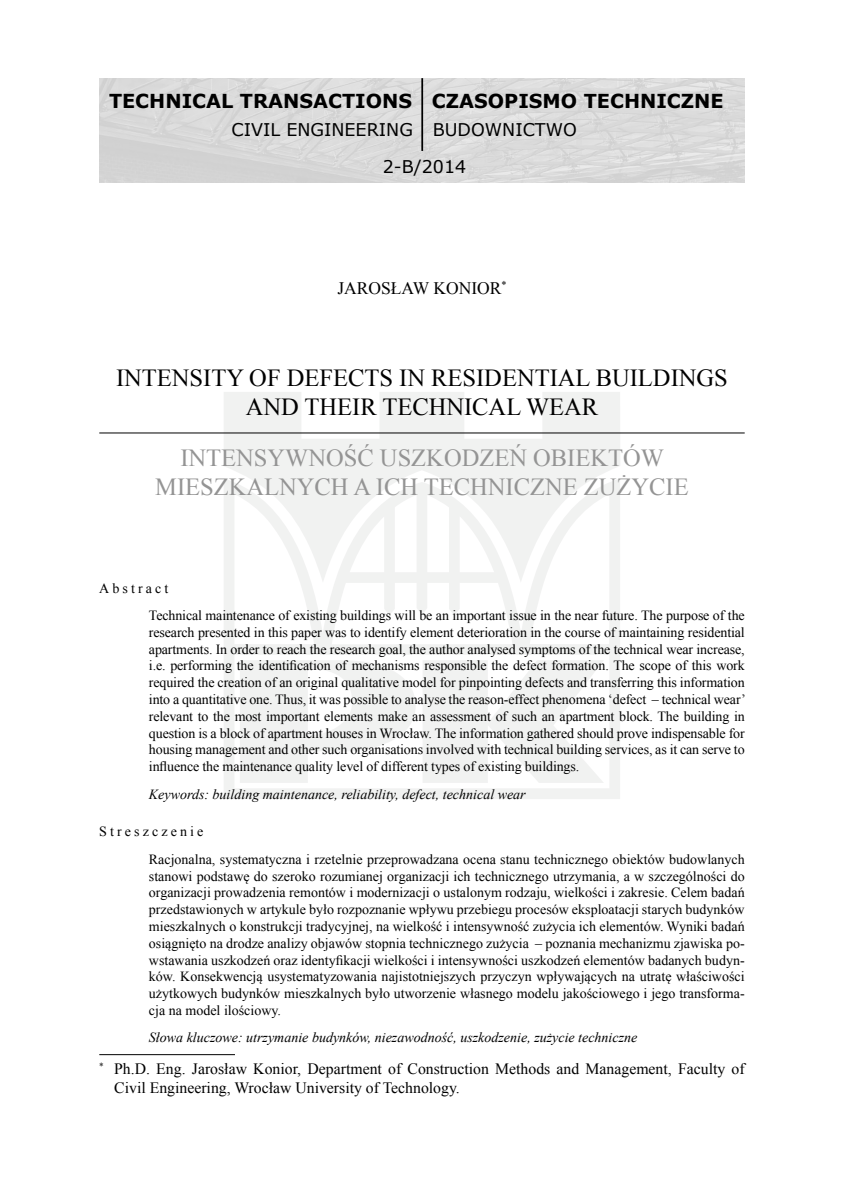
<style>
.page{position:relative;width:844px;height:1191px;background:#fff}
.page>*{position:absolute;margin:0;border:0;box-sizing:border-box;transform-origin:0 0}
.tytul_artukulu_angie{font:24.5px/29.4px "Times New Roman";color:#949494;text-align:center}
.tytul_artykulu{font:24.5px/29.4px "Times New Roman";color:#000;text-align:center}
.t1{font:700 19.25px "Verdana";color:#000}
.t2{font:17.5px "Verdana";color:#000}
.autor{font:17.5px "Times New Roman";color:#000}
.przypis_cz{font:15.75px/18.9px "Times New Roman";color:#000}
.streszczenie_tekst{font:14px/16.8px "Times New Roman";letter-spacing:-.005em;color:#000;text-align:justify}
.slowa_kluczowe{font:italic 14px "Times New Roman";color:#000}
.streszczenie{font:14px "Times New Roman";letter-spacing:.22em;color:#000}
</style>
<div class="page">
<svg style="left:223px;top:392px;width:397px;height:407px;fill:#f1f2f1"></svg>
<hr style="left:99px;top:1054px;width:136px;height:1px;background:#000">
<hr style="left:99px;top:432px;width:645px;height:1px;background:#000">
<img style="left:99px;top:78px;width:645px;height:104px">
<hr style="left:421px;top:78px;width:2px;height:73px;background:#000">
<p class="t1" style="left:109px;top:87px;width:304px">TECHNICAL TRANSACTIONS</p>
<p class="t2" style="left:231px;top:118px;width:183px">CIVIL ENGINEERING</p>
<p class="t2" style="left:382px;top:155px;width:85px">2-B/2014</p>
<p class="t1" style="left:432px;top:87px;width:293px">CZASOPISMO TECHNICZNE</p>
<p class="t2" style="left:432px;top:118px;width:145px">BUDOWNICTWO</p>
<p class="autor" style="left:337px;top:276px;width:171px">JAROSŁAW KONIOR<sup>*</sup></p>
<p class="tytul_artykulu" style="left:116px;top:363px;width:613px">INTENSITY OF DEFECTS IN RESIDENTIAL BUILDINGS<br>AND THEIR TECHNICAL WEAR</p>
<p class="tytul_artukulu_angie" style="left:155px;top:442px;width:535px">INTENSYWNOŚĆ USZKODZEŃ OBIEKTÓW<br>MIESZKALNYCH A ICH TECHNICZNE ZUŻYCIE</p>
<p class="streszczenie" style="left:99px;top:578px;width:71px">Abstract</p>
<p class="streszczenie_tekst" style="left:149px;top:606px;width:598px">Technical maintenance of existing buildings will be an important issue in the near future. The purpose of the research presented in this paper was to identify element deterioration in the course of maintaining residential apartments. In order to reach the research goal, the author analysed symptoms of the technical wear increase, i.e. performing the identification of mechanisms responsible the defect formation. The scope of this work required the creation of an original qualitative model for pinpointing defects and transferring this information into a quantitative one. Thus, it was possible to analyse the reason-effect phenomena ‘defect – technical wear’ relevant to the most important elements make an assessment of such an apartment block. The building in question is a block of apartment houses in Wrocław. The information gathered should prove indispensable for housing management and other such organisations involved with technical building services, as it can serve to influence the maintenance quality level of different types of existing buildings.</p>
<p class="slowa_kluczowe" style="left:149px;top:784px;width:378px">Keywords: building maintenance, reliability, defect, technical wear</p>
<p class="streszczenie" style="left:99px;top:822px;width:106px">Streszczenie</p>
<p class="streszczenie_tekst" style="left:149px;top:850px;width:597px">Racjonalna, systematyczna i rzetelnie przeprowadzana ocena stanu technicznego obiektów budowlanych stanowi podstawę do szeroko rozumianej organizacji ich technicznego utrzymania, a w szczególności do organizacji prowadzenia remontów i modernizacji o ustalonym rodzaju, wielkości i zakresie. Celem badań przedstawionych w artykule było rozpoznanie wpływu przebiegu procesów eksploatacji starych budynków mieszkalnych o konstrukcji tradycyjnej, na wielkość i intensywność zużycia ich elementów. Wyniki badań osiągnięto na drodze analizy objawów stopnia technicznego zużycia – poznania mechanizmu zjawiska po&shy;wstawania uszkodzeń oraz identyfikacji wielkości i intensywności uszkodzeń elementów badanych budyn&shy;ków. Konsekwencją usystematyzowania najistotniejszych przyczyn wpływających na utratę właściwości użytkowych budynków mieszkalnych było utworzenie własnego modelu jakościowego i jego transforma&shy;cja na model ilościowy.</p>
<p class="slowa_kluczowe" style="left:149px;top:1028px;width:490px">Słowa kluczowe: utrzymanie budynków, niezawodność, uszkodzenie, zużycie techniczne</p>
<p class="przypis_cz" style="left:114px;top:1059px;width:631px;text-indent:-15px"><sup>*</sup> Ph.D. Eng. Jarosław Konior, Department of Construction Methods and Management, Faculty of<br>Civil Engineering, Wrocław University of Technology.</p>
</div>
